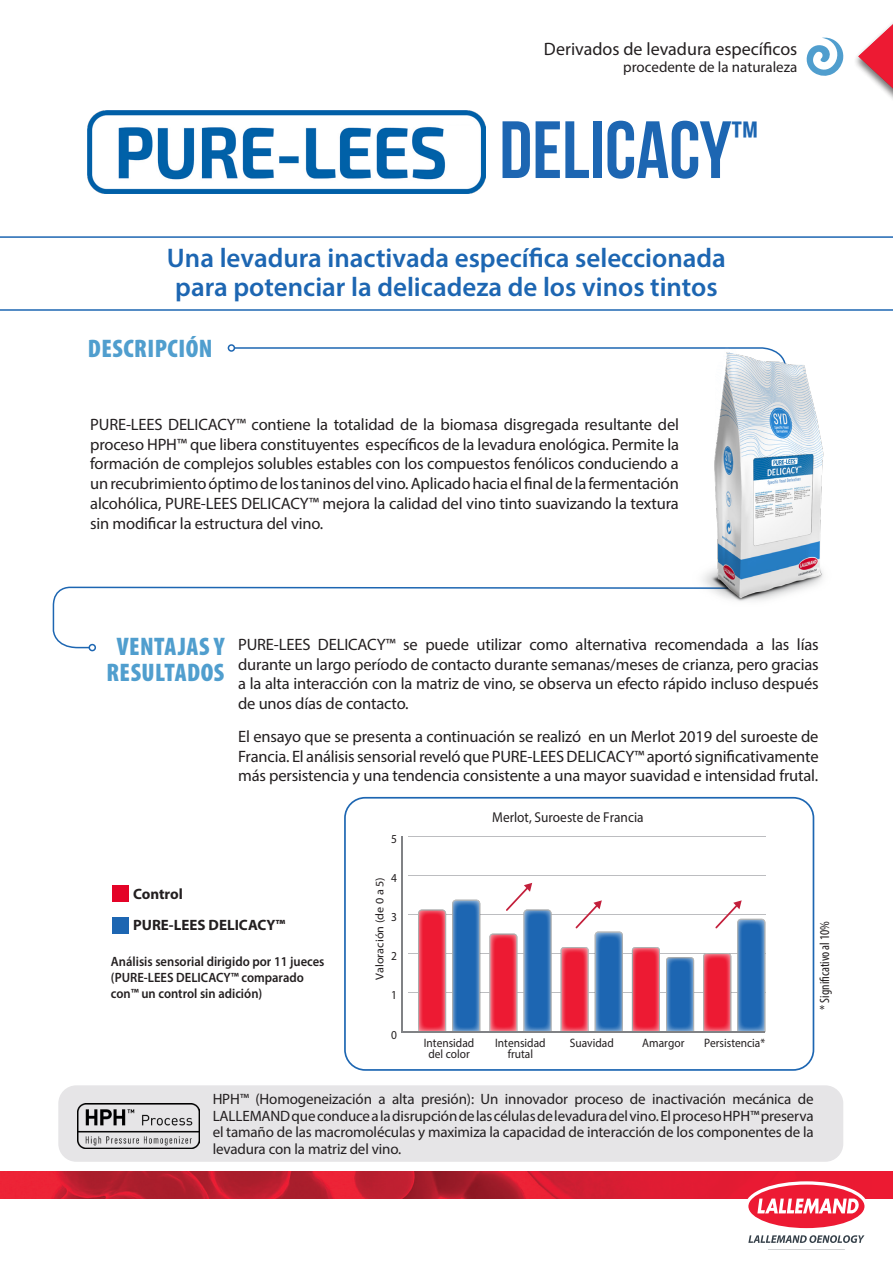
<style>
.page{position:relative;width:893px;height:1263px;background:#fff}
.page>*{position:absolute;margin:0;border:0;box-sizing:border-box;transform-origin:0 0}
.t1{font:81px "Bebas Neue";color:#1d66b2}
.t2{font:600 27px/28.5px "Myriad Pro";color:#1d66b2;text-align:center}
.t3{font:900 condensed 25.5px/25.5px "Myriad Pro";letter-spacing:.02em;color:#509ece;text-align:center}
.t4{font:18px "Myriad Pro";color:#231f20}
.t5{font:16.5px/19.8px "Myriad Pro";letter-spacing:-.01em;color:#231f20;text-align:justify}
.t6{font:15px/16.5px "Myriad Pro";letter-spacing:-.01em;color:#231f20;text-align:justify}
.t7{font:700 15px "Myriad Pro";color:#231f20}
.t8{font:14.25px "Myriad Pro";color:#231f20;scale:.93 1}
.t9{font:600 13.5px/16.2px "Myriad Pro";color:#231f20;scale:.93 1}
.t10{font:condensed 13.5px "Myriad Pro";color:#231f20}
.t11{font:12.15px/10.8px "Myriad Pro";color:#231f20;text-align:center;scale:.93 1}
.t12{font:11.4px "Myriad Pro";color:#231f20;scale:1.07 1}
</style>
<div class="page">
<img style="left:0;top:1171px;width:893px;height:27px">
<svg style="left:745px;top:1181px;width:123px;height:62px"></svg>
<svg style="left:806px;top:37px;width:38px;height:39px"></svg>
<svg style="left:52px;top:347px;width:627px;height:302px"></svg>
<div style="left:228px;top:344px;width:7px;height:8px;border:2px solid #1d66b2;border-radius:50%"></div>
<div style="left:89px;top:644px;width:7px;height:7px;border:2px solid #1d66b2;border-radius:50%"></div>
<svg style="left:858px;top:23px;width:35px;height:74px"></svg>
<svg style="left:0;top:236px;width:893px;height:75px"></svg>
<img style="left:679px;top:347px;width:145px;height:254px">
<div style="left:344px;top:797px;width:470px;height:274px;border:2px solid #1d66b2;border-radius:20px"></div>
<svg style="left:401px;top:899px;width:365px;height:134px"></svg>
<hr style="left:408px;top:992px;width:358px;height:1px;background:#bcbdc0">
<hr style="left:408px;top:953px;width:358px;height:1px;background:#bcbdc0">
<hr style="left:408px;top:914px;width:358px;height:1px;background:#bcbdc0">
<hr style="left:408px;top:875px;width:358px;height:1px;background:#bcbdc0">
<hr style="left:408px;top:836px;width:358px;height:1px;background:#bcbdc0">
<hr style="left:401px;top:836px;width:2px;height:196px;background:#808285">
<svg style="left:418px;top:909px;width:28px;height:122px;background:#e83449"></svg>
<svg style="left:452px;top:900px;width:28px;height:131px;background:#3474b6"></svg>
<svg style="left:632px;top:947px;width:28px;height:84px;background:#e83348"></svg>
<svg style="left:666px;top:957px;width:28px;height:74px;background:#3876b6"></svg>
<hr style="left:402px;top:1031px;width:363px;height:2px;background:#808285">
<svg style="left:489px;top:883px;width:62px;height:148px"></svg>
<svg style="left:561px;top:900px;width:62px;height:131px"></svg>
<svg style="left:703px;top:900px;width:62px;height:131px"></svg>
<div style="left:113px;top:917px;width:16px;height:16px;background:#1d66b2"></div>
<div style="left:113px;top:885px;width:16px;height:16px;background:#e40327"></div>
<div style="left:58px;top:1085px;width:785px;height:77px;background:#e6e5e7;border-radius:18px"></div>
<img style="left:78px;top:1103px;width:121px;height:46px">
<img style="left:87px;top:111px;width:399px;height:82px">
<div style="left:447px;top:124px;width:26px;height:20px;background:#fff"></div>
<p class="t4" style="left:544px;top:38px;width:255px">Derivados de levadura específicos</p>
<p class="t6" style="left:623px;top:58px;width:176px">procedente de la naturaleza</p>
<p class="t1" style="left:499px;top:106px;width:260px">DELICACY<sup>™</sup></p>
<p class="t2" style="left:167px;top:243px;width:560px">Una levadura inactivada específica seleccionada para potenciar la delicadeza de los vinos tintos</p>
<p class="t3" style="left:88px;top:335px;width:126px">DESCRIPCIÓN</p>
<p class="t5" style="left:90px;top:414px;width:590px">PURE-LEES DELICACY™ contiene la totalidad de la biomasa disgregada resultante del proceso HPH™ que libera constituyentes específicos de la levadura enológica. Permite la formación de complejos solubles estables con los compuestos fenólicos conduciendo a un recubrimiento óptimo de los taninos del vino. Aplicado hacia el final de la fermentación alcohólica, PURE-LEES DELICACY™ mejora la calidad del vino tinto suavizando la textura sin modificar la estructura del vino.</p>
<p class="t3" style="left:106px;top:633px;width:119px">VENTAJAS Y<br>RESULTADOS</p>
<p class="t5" style="left:238px;top:634px;width:582px">PURE-LEES DELICACY™ se puede utilizar como alternativa recomendada a las lías durante un largo período de contacto durante semanas/meses de crianza, pero gracias a la alta interacción con la matriz de vino, se observa un efecto rápido incluso después de unos días de contacto.</p>
<p class="t5" style="left:238px;top:726px;width:582px">El ensayo que se presenta a continuación se realizó en un Merlot 2019 del suroeste de Francia. El análisis sensorial reveló que PURE-LEES DELICACY™ aportó significativamente más persistencia y una tendencia consistente a una mayor suavidad e intensidad frutal.</p>
<p class="t11" style="left:391px;top:833px;width:8px">5</p>
<p class="t8" style="left:492px;top:808px;width:164px">Merlot, Suroeste de Francia</p>
<p class="t11" style="left:391px;top:872px;width:8px">4</p>
<p class="t12" style="left:373px;top:980px;width:97px;rotate:-90deg">Valoración (de 0 a 5)</p>
<p class="t7" style="left:133px;top:884px;width:51px">Control</p>
<p class="t7" style="left:133px;top:915px;width:154px">PURE-LEES DELICACY™</p>
<p class="t10" style="left:816px;top:1010px;width:90px;rotate:-90deg">* Significativo al 10%</p>
<p class="t11" style="left:391px;top:911px;width:8px">3</p>
<p class="t11" style="left:391px;top:950px;width:8px">2</p>
<p class="t9" style="left:111px;top:953px;width:231px">Análisis sensorial dirigido por 11 jueces (PURE-LEES DELICACY™ comparado con™ un control sin adición)</p>
<p class="t11" style="left:391px;top:990px;width:8px">1</p>
<p class="t11" style="left:391px;top:1029px;width:8px">0</p>
<p class="t11" style="left:424px;top:1037px;width:56px">Intensidad del color</p>
<p class="t11" style="left:495px;top:1037px;width:56px">Intensidad frutal</p>
<p class="t11" style="left:570px;top:1037px;width:49px">Suavidad</p>
<p class="t11" style="left:642px;top:1037px;width:47px">Amargor</p>
<p class="t11" style="left:704px;top:1037px;width:67px">Persistencia*</p>
<p class="t6" style="left:213px;top:1091px;width:602px">HPH™ (Homogeneización a alta presión): Un innovador proceso de inactivación mecánica de LALLEMAND que conduce a la disrupción de las células de levadura del vino. El proceso HPH™ preserva el tamaño de las macromoléculas y maximiza la capacidad de interacción de los componentes de la levadura con la matriz del vino.</p>
</div>
